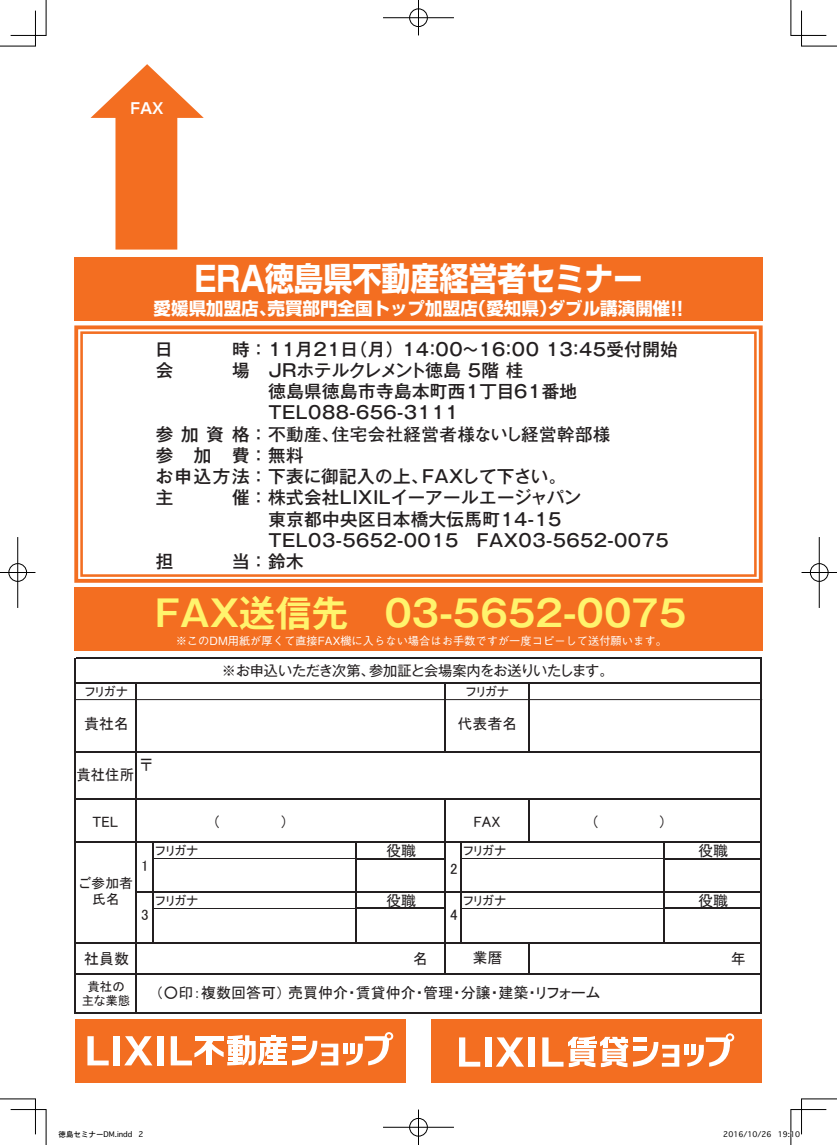
<style>
.page{position:relative;width:837px;height:1145px;background:#fff}
.page>*{position:absolute;margin:0;border:0;box-sizing:border-box;transform-origin:0 0}
.t1{font:700 36.25px "Gothic MB101 Pro De";color:#fff46d}
.t2{font:700 32.62px "Shin Go Pro";color:#fff;scale:.89 1}
.t3{font:500 17.5px/21.2px "Gothic MB101 Pro";letter-spacing:.025em;color:#231f20}
.t4{font:700 17.5px "Shin Go Pro";color:#fff}
.t5{font:700 17.5px "Futo Go B101 Pro";letter-spacing:.025em;color:#231f20}
.t6{font:15px "MS P Gothic";color:#231f20}
.t7{font:15px "MS P Gothic";color:#231f20;scale:.96 1}
.t8{font:700 15px "Shin Go Pro De";color:#fff}
.t9{font:14.12px "Gothic MB101 Pro";letter-spacing:-.03em;color:#231f20}
.t10{font:13.75px/16.5px "MS P Gothic";color:#231f20;text-align:center}
.t11{font:12.5px/14px "MS P Gothic";letter-spacing:.005em;color:#231f20;text-align:center}
.t12{font:500 11.25px "Gothic BBB Pro";color:#fff}
.t13{font:7.5px "Osaka";color:#000}
.s1{font-size:34.38px}
.s2{font-size:19.25px}
.s3{font-family:"Gothic MB101 Pro";font-weight:500}
</style>
<div class="page">
<svg style="left:90px;top:64px;width:114px;height:185px"></svg>
<div style="left:74px;top:257px;width:688px;height:64px;background:#f36e21"></div>
<div style="left:74px;top:587px;width:688px;height:64px;background:#f36e21"></div>
<div style="left:74px;top:325px;width:688px;height:258px;border:4px solid #f36e21"></div>
<div style="left:80px;top:331px;width:676px;height:246px;border:3px solid #f36e21"></div>
<div style="left:75px;top:1019px;width:330px;height:64px;background:#f36e21"></div>
<svg style="left:346px;top:1032px;width:47px;height:33px"></svg>
<div style="left:343px;top:1043px;width:5px;height:10px;background:#fff"></div>
<div style="left:350px;top:1043px;width:5px;height:10px;background:#fff"></div>
<svg style="left:87px;top:1036px;width:22px;height:29px"></svg>
<div style="left:113px;top:1036px;width:7px;height:29px;background:#fff"></div>
<svg style="left:124px;top:1036px;width:28px;height:29px"></svg>
<div style="left:157px;top:1036px;width:6px;height:29px;background:#fff"></div>
<svg style="left:171px;top:1035px;width:167px;height:30px"></svg>
<div style="left:431px;top:1019px;width:330px;height:64px;background:#f36e21"></div>
<svg style="left:687px;top:1033px;width:47px;height:33px"></svg>
<hr style="left:684px;top:1044px;width:4px;height:11px;background:#fff">
<div style="left:691px;top:1044px;width:5px;height:11px;background:#fff"></div>
<svg style="left:459px;top:1037px;width:21px;height:29px"></svg>
<div style="left:485px;top:1037px;width:6px;height:29px;background:#fff"></div>
<svg style="left:496px;top:1037px;width:28px;height:29px"></svg>
<div style="left:528px;top:1037px;width:6px;height:29px;background:#fff"></div>
<svg style="left:542px;top:1036px;width:137px;height:31px"></svg>
<hr style="left:444px;top:683px;width:1px;height:68px;background:#231f20">
<hr style="left:444px;top:798px;width:1px;height:44px;background:#231f20">
<hr style="left:528px;top:798px;width:1px;height:44px;background:#231f20">
<hr style="left:154px;top:858px;width:201px;height:1px;background:#231f20">
<hr style="left:356px;top:858px;width:89px;height:1px;background:#231f20">
<hr style="left:461px;top:858px;width:202px;height:1px;background:#231f20">
<hr style="left:528px;top:683px;width:1px;height:68px;background:#231f20">
<hr style="left:75px;top:658px;width:1px;height:354px;background:#231f20">
<hr style="left:760px;top:659px;width:1px;height:353px;background:#231f20">
<hr style="left:136px;top:682px;width:1px;height:330px;background:#231f20">
<hr style="left:444px;top:842px;width:1px;height:99px;background:#231f20">
<hr style="left:444px;top:941px;width:1px;height:33px;background:#231f20">
<hr style="left:528px;top:943px;width:1px;height:31px;background:#231f20">
<hr style="left:663px;top:842px;width:1px;height:100px;background:#231f20">
<hr style="left:153px;top:842px;width:1px;height:100px;background:#231f20">
<hr style="left:355px;top:842px;width:1px;height:101px;background:#231f20">
<hr style="left:460px;top:842px;width:1px;height:101px;background:#231f20">
<hr style="left:76px;top:658px;width:685px;height:1px;background:#231f20">
<hr style="left:76px;top:682px;width:685px;height:1px;background:#231f20">
<hr style="left:76px;top:751px;width:685px;height:1px;background:#231f20">
<hr style="left:76px;top:798px;width:685px;height:1px;background:#231f20">
<hr style="left:76px;top:841px;width:685px;height:1px;background:#231f20">
<hr style="left:136px;top:891px;width:625px;height:2px;background:#231f20">
<hr style="left:664px;top:858px;width:97px;height:1px;background:#231f20">
<hr style="left:154px;top:908px;width:201px;height:1px;background:#231f20">
<hr style="left:356px;top:907px;width:89px;height:2px;background:#231f20">
<hr style="left:461px;top:908px;width:202px;height:1px;background:#231f20">
<hr style="left:664px;top:907px;width:97px;height:2px;background:#231f20">
<hr style="left:76px;top:942px;width:685px;height:1px;background:#231f20">
<hr style="left:76px;top:973px;width:685px;height:1px;background:#231f20">
<hr style="left:75px;top:1012px;width:686px;height:1px;background:#231f20">
<hr style="left:75px;top:699px;width:686px;height:1px;background:#231f20">
<hr style="left:0;top:46px;width:35px;height:1px;background:#000">
<hr style="left:801px;top:46px;width:35px;height:1px;background:#000">
<hr style="left:0;top:1098px;width:35px;height:1px;background:#000">
<hr style="left:801px;top:1098px;width:35px;height:1px;background:#000">
<hr style="left:46px;top:0;width:1px;height:35px;background:#000">
<hr style="left:46px;top:1109px;width:1px;height:35px;background:#000">
<hr style="left:790px;top:0;width:1px;height:35px;background:#000">
<hr style="left:790px;top:1109px;width:1px;height:35px;background:#000">
<hr style="left:11px;top:35px;width:35px;height:1px;background:#000">
<hr style="left:790px;top:35px;width:36px;height:1px;background:#000">
<hr style="left:11px;top:1109px;width:35px;height:1px;background:#000">
<hr style="left:790px;top:1109px;width:36px;height:1px;background:#000">
<hr style="left:35px;top:11px;width:1px;height:35px;background:#000">
<hr style="left:35px;top:1098px;width:1px;height:36px;background:#000">
<hr style="left:801px;top:11px;width:1px;height:35px;background:#000">
<hr style="left:801px;top:1098px;width:1px;height:36px;background:#000">
<div style="left:409px;top:8px;width:18px;height:19px;border:1px solid #fff;border-radius:50%"></div>
<div style="left:409px;top:9px;width:18px;height:18px;border:1px solid #000;border-radius:50%"></div>
<hr style="left:383px;top:18px;width:71px;height:1px;background:#000">
<hr style="left:418px;top:0;width:1px;height:35px;background:#000">
<div style="left:409px;top:1118px;width:18px;height:18px;border:1px solid #000;border-radius:50%"></div>
<hr style="left:383px;top:1127px;width:71px;height:1px;background:#000">
<hr style="left:418px;top:1109px;width:1px;height:35px;background:#000">
<div style="left:8px;top:563px;width:19px;height:18px;border:1px solid #fff;border-radius:50%"></div>
<div style="left:9px;top:563px;width:18px;height:18px;border:1px solid #000;border-radius:50%"></div>
<hr style="left:0;top:572px;width:35px;height:1px;background:#000">
<hr style="left:18px;top:537px;width:1px;height:71px;background:#000">
<div style="left:809px;top:563px;width:19px;height:18px;border:1px solid #fff;border-radius:50%"></div>
<div style="left:810px;top:563px;width:17px;height:18px;border:1px solid #000;border-radius:50%"></div>
<hr style="left:801px;top:572px;width:35px;height:1px;background:#000">
<hr style="left:818px;top:537px;width:1px;height:71px;background:#000">
<svg style="left:790px;top:1131px;width:2px;height:7px"></svg>
<p class="t8" style="left:130px;top:96px;width:35px">FAX</p>
<h2 class="t2" style="left:194px;top:252px;width:505px"><span class="s1">ERA</span>徳島県不動産経営者セミナー</h2>
<p class="t4" style="left:154px;top:294px;width:531px">愛媛県加盟店、売買部門全国トップ加盟店（愛知県）ダブル講演開催<span class="s2">!!</span></p>
<p class="t3" style="left:155px;top:336px;width:19px">日</p>
<p class="t3" style="left:232px;top:336px;width:447px">時： 11月21日（月）14：00～16：00 13：45受付開始</p>
<p class="t3" style="left:156px;top:357px;width:19px">会</p>
<p class="t3" style="left:232px;top:357px;width:19px">場</p>
<p class="t3" style="left:268px;top:357px;width:310px">JRホテルクレメント徳島 5階 桂<br>徳島県徳島市寺島本町西1丁目61番地<br>TEL088-656-3111</p>
<p class="t5" style="left:156px;top:420px;width:456px"><span class="s3">参加資格：</span> 不動産、住宅会社経営者様ないし経営幹部様</p>
<p class="t3" style="left:156px;top:442px;width:412px">参 加 費： 無料<br>お申込方法： 下表に御記入の上、FAXして下さい。主</p>
<p class="t3" style="left:232px;top:485px;width:350px">催： 株式会社LIXILイーアールエージャパン</p>
<p class="t3" style="left:268px;top:506px;width:401px">東京都中央区日本橋大伝馬町14-15<br>TEL03-5652-0015　FAX03-5652-0075</p>
<p class="t3" style="left:156px;top:549px;width:19px">担</p>
<p class="t3" style="left:232px;top:549px;width:73px">当： 鈴木</p>
<h1 class="t1" style="left:155px;top:583px;width:532px">FAX送信先　03-5652-0075</h1>
<p class="t11" style="left:85px;top:684px;width:44px">フリガナ</p>
<p class="t6" style="left:84px;top:716px;width:46px">貴社名</p>
<p class="t7" style="left:76px;top:767px;width:61px">貴社住所</p>
<p class="t6" style="left:139px;top:757px;width:16px">〒</p>
<p class="t12" style="left:176px;top:631px;width:492px">※このDM用紙が厚くて直接FAX機に入らない場合はお手数ですが一度コピーして送付願います。</p>
<p class="t9" style="left:222px;top:659px;width:393px">※お申込いただき次第、参加証と会場案内をお送りいたします。</p>
<p class="t11" style="left:466px;top:685px;width:44px">フリガナ</p>
<p class="t6" style="left:457px;top:716px;width:61px">代表者名</p>
<p class="t6" style="left:92px;top:814px;width:27px">TEL</p>
<p class="t6" style="left:213px;top:814px;width:9px">（</p>
<p class="t6" style="left:280px;top:814px;width:9px">）</p>
<p class="t6" style="left:473px;top:814px;width:28px">FAX</p>
<p class="t6" style="left:591px;top:814px;width:9px">（</p>
<p class="t6" style="left:658px;top:814px;width:9px">）</p>
<p class="t11" style="left:156px;top:843px;width:44px">フリガナ</p>
<p class="t6" style="left:386px;top:843px;width:31px">役職</p>
<p class="t11" style="left:463px;top:843px;width:44px">フリガナ</p>
<p class="t6" style="left:698px;top:843px;width:31px">役職</p>
<p class="t10" style="left:79px;top:874px;width:55px">ご参加者氏名</p>
<p class="t6" style="left:141px;top:858px;width:9px">1</p>
<p class="t6" style="left:450px;top:861px;width:9px">2</p>
<p class="t11" style="left:156px;top:893px;width:44px">フリガナ</p>
<p class="t6" style="left:386px;top:892px;width:31px">役職</p>
<p class="t11" style="left:463px;top:893px;width:44px">フリガナ</p>
<p class="t6" style="left:698px;top:892px;width:31px">役職</p>
<p class="t6" style="left:141px;top:907px;width:9px">3</p>
<p class="t6" style="left:450px;top:907px;width:9px">4</p>
<p class="t6" style="left:472px;top:950px;width:31px">業暦</p>
<p class="t6" style="left:413px;top:950px;width:16px">名</p>
<p class="t6" style="left:730px;top:950px;width:16px">年</p>
<p class="t6" style="left:84px;top:950px;width:46px">社員数</p>
<p class="t11" style="left:82px;top:979px;width:50px">貴社の主な業態</p>
<p class="t6" style="left:156px;top:984px;width:446px">（○印：複数回答可） 売買仲介・賃貸仲介・管理・分譲・建築・リフォーム</p>
<p class="t13" style="left:59px;top:1129px;width:86px">徳島セミナーDM.indd 2</p>
<p class="t13" style="left:723px;top:1129px;width:78px">2016/10/26 19:10</p>
</div>
